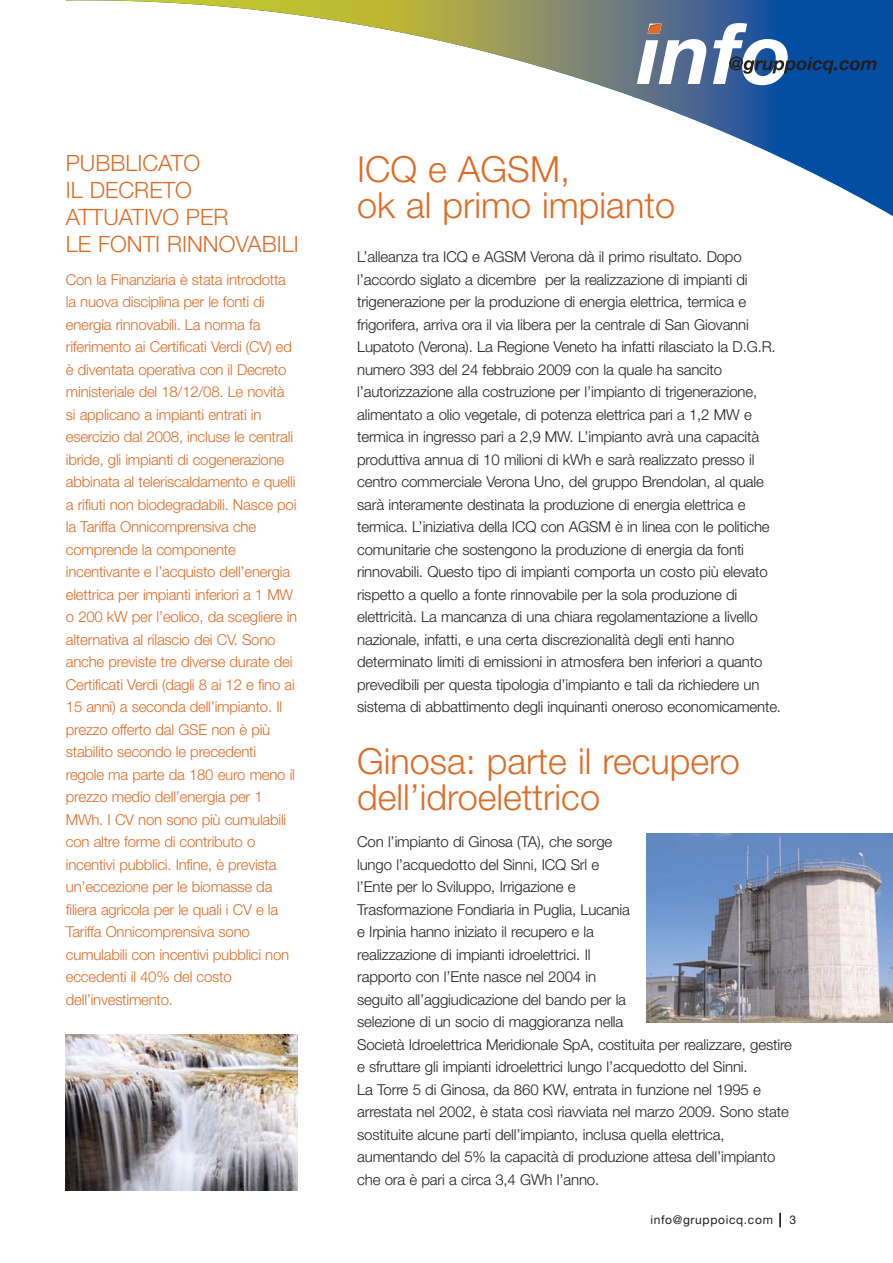
<style>
.page{position:relative;width:893px;height:1263px;background:#fff}
.page>*{position:absolute;margin:0;border:0;box-sizing:border-box;transform-origin:0 0}
.t1{font:300 36px/36px "Helvetica Neue";color:#de6c27}
.t2{font:300 22.5px/27px "Helvetica Neue";color:#de6c27}
.t3{font:300 15px/22.5px "Helvetica Neue";letter-spacing:-.01em;color:#231f20}
.t4{font:300 15px/22.5px "Helvetica Neue";letter-spacing:-.015em;color:#de6c27}
.t5{font:12px "Helvetica Neue";letter-spacing:.055em;color:#231f20}
</style>
<div class="page">
<svg style="left:66px;top:0;width:826px;height:216px"></svg>
<svg style="left:779px;top:1213px;width:1px;height:14px"></svg>
<div style="left:66px;top:150px;width:270px;height:115px;background:#fff"></div>
<svg style="left:636px;top:24px;width:70px;height:60px"></svg>
<svg style="left:713px;top:23px;width:163px;height:62px"></svg>
<img style="left:646px;top:833px;width:246px;height:189px">
<img style="left:66px;top:1035px;width:231px;height:156px">
<h2 class="t2" style="left:66px;top:152px;width:235px">PUBBLICATO<br>IL DECRETO<br>ATTUATIVO PER<br>LE FONTI RINNOVABILI</h2>
<p class="t4" style="left:66px;top:269px;width:233px">Con la Finanziaria è stata introdotta la nuova disciplina per le fonti di energia rinnovabili. La norma fa riferimento ai Certificati Verdi (CV) ed è diventata operativa con il Decreto ministeriale del 18/12/08. Le novità si applicano a impianti entrati in esercizio dal 2008, incluse le centrali ibride, gli impianti di cogenerazione abbinata al teleriscaldamento e quelli a rifiuti non biodegradabili. Nasce poi la Tariffa Onnicomprensiva che comprende la componente incentivante e l’acquisto dell’energia elettrica per impianti inferiori a 1 MW o 200 kW per l’eolico, da scegliere in alternativa al rilascio dei CV. Sono anche previste tre diverse durate dei Certificati Verdi (dagli 8 ai 12 e fino ai 15 anni) a seconda dell’impianto. Il prezzo offerto dal GSE non è più stabilito secondo le precedenti regole ma parte da 180 euro meno il prezzo medio dell’energia per 1<br>MWh. I CV non sono più cumulabili con altre forme di contributo o incentivi pubblici. Infine, è prevista un’eccezione per le biomasse da filiera agricola per le quali i CV e la Tariffa Onnicomprensiva sono cumulabili con incentivi pubblici non eccedenti il 40% del costo dell’investimento.</p>
<h1 class="t1" style="left:357px;top:154px;width:319px">ICQ e AGSM,<br>ok al primo impianto</h1>
<p class="t3" style="left:357px;top:247px;width:425px">L’alleanza tra ICQ e AGSM Verona dà il primo risultato. Dopo l’accordo siglato a dicembre per la realizzazione di impianti di trigenerazione per la produzione di energia elettrica, termica e frigorifera, arriva ora il via libera per la centrale di San Giovanni Lupatoto (Verona). La Regione Veneto ha infatti rilasciato la D.G.R. numero 393 del 24 febbraio 2009 con la quale ha sancito l’autorizzazione alla costruzione per l’impianto di trigenerazione, alimentato a olio vegetale, di potenza elettrica pari a 1,2 MW e termica in ingresso pari a 2,9 MW. L’impianto avrà una capacità produttiva annua di 10 milioni di kWh e sarà realizzato presso il centro commerciale Verona Uno, del gruppo Brendolan, al quale sarà interamente destinata la produzione di energia elettrica e termica. L’iniziativa della ICQ con AGSM è in linea con le politiche comunitarie che sostengono la produzione di energia da fonti rinnovabili. Questo tipo di impianti comporta un costo più elevato rispetto a quello a fonte rinnovabile per la sola produzione di elettricità. La mancanza di una chiara regolamentazione a livello nazionale, infatti, e una certa discrezionalità degli enti hanno determinato limiti di emissioni in atmosfera ben inferiori a quanto prevedibili per questa tipologia d’impianto e tali da richiedere un sistema di abbattimento degli inquinanti oneroso economicamente.</p>
<h1 class="t1" style="left:357px;top:746px;width:384px">Ginosa: parte il recupero dell’idroelettrico</h1>
<p class="t3" style="left:357px;top:832px;width:436px">Con l’impianto di Ginosa (TA), che sorge<br>lungo l’acquedotto del Sinni, ICQ Srl e<br>l’Ente per lo Sviluppo, Irrigazione e<br>Trasformazione Fondiaria in Puglia, Lucania<br>e Irpinia hanno iniziato il recupero e la<br>realizzazione di impianti idroelettrici. Il<br>rapporto con l’Ente nasce nel 2004 in<br>seguito all’aggiudicazione del bando per la<br>selezione di un socio di maggioranza nella<br>Società Idroelettrica Meridionale SpA, costituita per realizzare, gestire e sfruttare gli impianti idroelettrici lungo l’acquedotto del Sinni.<br>La Torre 5 di Ginosa, da 860 KW, entrata in funzione nel 1995 e arrestata nel 2002, è stata così riavviata nel marzo 2009. Sono state sostituite alcune parti dell’impianto, inclusa quella elettrica, aumentando del 5% la capacità di produzione attesa dell’impianto che ora è pari a circa 3,4 GWh l’anno.</p>
<p class="t5" style="left:650px;top:1215px;width:124px">info@gruppoicq.com</p>
<p class="t5" style="left:789px;top:1215px;width:8px">3</p>
</div>
